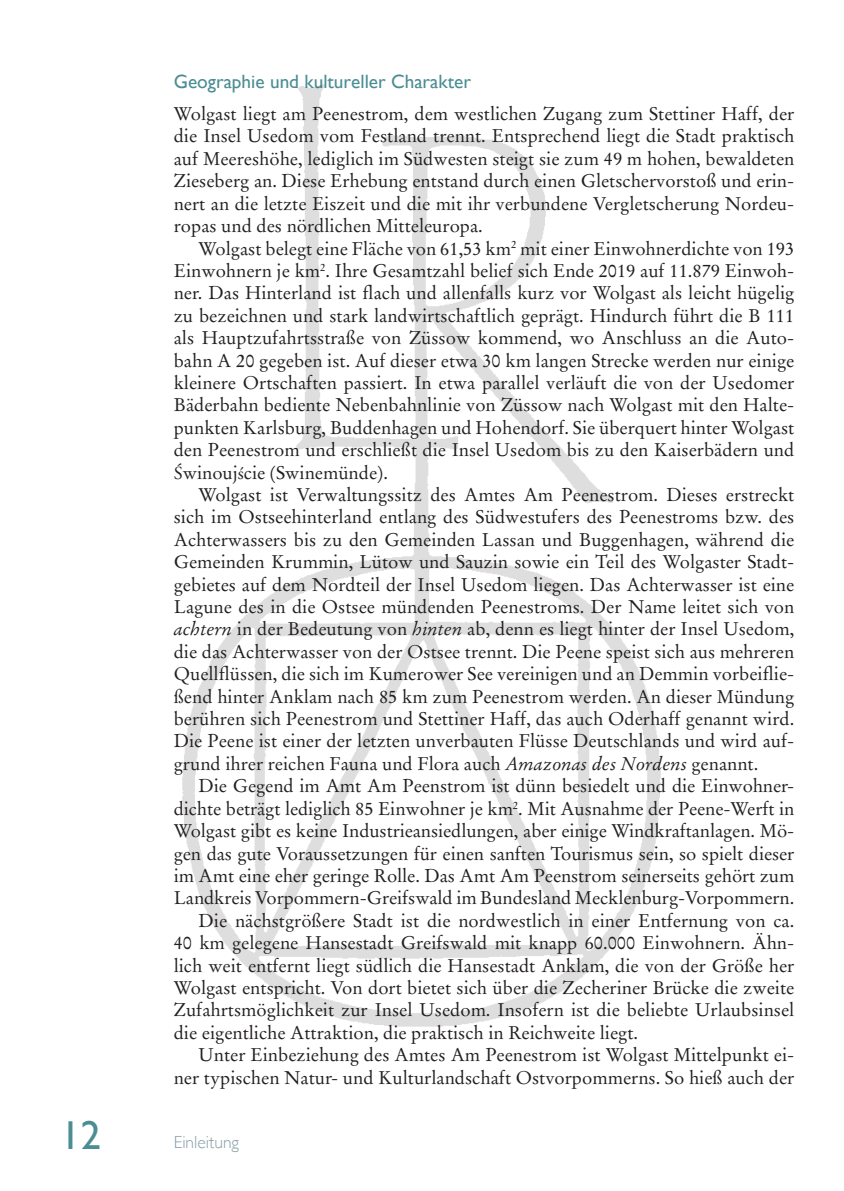
<style>
.page{position:relative;width:844px;height:1191px;background:#fff}
.page>*{position:absolute;margin:0;border:0;box-sizing:border-box;transform-origin:0 0}
.t1{font:40.25px "Gill Sans";color:#4c8d93}
.RV_populär_Überschri{font:19.25px "Gill Sans";color:#4c8d93}
.RV_Standard{font:18.38px/22.4px "Stempel Garamond";color:#231f20;text-align:justify}
.RV_Standard_Stumpf{font:18.38px/22.4px "Stempel Garamond";color:#231f20;text-align:justify}
.t2{font:300 17.5px "Gill Sans";color:#899ea7}
.s1{font-family:"Adobe Garamond Pro"}
.s2{font-style:italic}
</style>
<div class="page">
<img style="left:182px;top:84px;width:479px;height:943px">
<p class="t1" style="left:61px;top:1111px;width:42px">12</p>
<p class="RV_populär_Überschri" style="left:174px;top:70px;width:298px">Geographie und kultureller Charakter</p>
<p class="RV_Standard_Stumpf" style="left:174px;top:103px;width:622px">Wolgast liegt am Peenestrom, dem westlichen Zugang zum Stettiner Haff, der die Insel Usedom vom Festland trennt. Entsprechend liegt die Stadt praktisch auf Meereshöhe, lediglich im Südwesten steigt sie zum 49 m hohen, bewaldeten Zieseberg an. Diese Erhebung entstand durch einen Gletschervorstoß und erin&shy;nert an die letzte Eiszeit und die mit ihr verbundene Vergletscherung Nordeu&shy;ropas und des nördlichen Mitteleuropa.</p>
<p class="RV_Standard" style="left:174px;top:237px;width:622px;text-indent:25px">Wolgast belegt eine Fläche von 61,53 km<sup>2</sup> mit einer Einwohnerdichte von 193<br>Einwohnern je km<sup>2</sup>. Ihre Gesamtzahl belief sich Ende 2019 auf 11.879 Einwoh&shy;ner. Das Hinterland ist flach und allenfalls kurz vor Wolgast als leicht hügelig zu bezeichnen und stark landwirtschaftlich geprägt. Hindurch führt die B 111 als Hauptzufahrtsstraße von Züssow kommend, wo Anschluss an die Auto&shy;bahn A 20 gegeben ist. Auf dieser etwa 30 km langen Strecke werden nur einige kleinere Ortschaften passiert. In etwa parallel verläuft die von der Usedomer Bäderbahn bediente Nebenbahnlinie von Züssow nach Wolgast mit den Halte&shy;punkten Karlsburg, Buddenhagen und Hohendorf. Sie überquert hinter Wolgast den Peenestrom und erschließt die Insel Usedom bis zu den Kaiserbädern und <span class="s1">Ś</span>winouj<span class="s1">ś</span>cie (Swinemünde).</p>
<p class="RV_Standard" style="left:174px;top:483px;width:622px;text-indent:25px">Wolgast ist Verwaltungssitz des Amtes Am Peenestrom. Dieses erstreckt sich im Ostseehinterland entlang des Südwestufers des Peenestroms bzw. des Achterwassers bis zu den Gemeinden Lassan und Buggenhagen, während die Gemeinden Krummin, Lütow und Sauzin sowie ein Teil des Wolgaster Stadt&shy;gebietes auf dem Nordteil der Insel Usedom liegen. Das Achterwasser ist eine Lagune des in die Ostsee mündenden Peenestroms. Der Name leitet sich von <span class="s2">achtern</span> in der Bedeutung von <span class="s2">hinten</span> ab, denn es liegt hinter der Insel Usedom, die das Achterwasser von der Ostsee trennt. Die Peene speist sich aus mehreren Quellflüssen, die sich im Kumerower See vereinigen und an Demmin vorbeiflie&shy;ßend hinter Anklam nach 85 km zum Peenestrom werden. An dieser Mündung berühren sich Peenestrom und Stettiner Haff, das auch Oderhaff genannt wird.<br>Die Peene ist einer der letzten unverbauten Flüsse Deutschlands und wird auf&shy;grund ihrer reichen Fauna und Flora auch <span class="s2">Amazonas des Nordens</span> genannt.</p>
<p class="RV_Standard" style="left:174px;top:775px;width:622px;text-indent:25px">Die Gegend im Amt Am Peenstrom ist dünn besiedelt und die Einwohner&shy;dichte beträgt lediglich 85 Einwohner je km<sup>2</sup>. Mit Ausnahme der Peene-Werft in Wolgast gibt es keine Industrieansiedlungen, aber einige Windkraftanlagen. Mö&shy;gen das gute Voraussetzungen für einen sanften Tourismus sein, so spielt dieser im Amt eine eher geringe Rolle. Das Amt Am Peenstrom seinerseits gehört zum Landkreis Vorpommern-Greifswald im Bundesland Mecklenburg-Vorpommern.</p>
<p class="RV_Standard" style="left:174px;top:909px;width:622px;text-indent:25px">Die nächstgrößere Stadt ist die nordwestlich in einer Entfernung von ca.<br>40 km gelegene Hansestadt Greifswald mit knapp 60.000 Einwohnern. Ähn&shy;lich weit entfernt liegt südlich die Hansestadt Anklam, die von der Größe her Wolgast entspricht. Von dort bietet sich über die Zecheriner Brücke die zweite Zufahrtsmöglichkeit zur Insel Usedom. Insofern ist die beliebte Urlaubsinsel die eigentliche Attraktion, die praktisch in Reichweite liegt.</p>
<p class="RV_Standard" style="left:174px;top:1043px;width:622px;text-align:right">Unter Einbeziehung des Amtes Am Peenestrom ist Wolgast Mittelpunkt ei&shy;ner typischen Natur- und Kulturlandschaft Ostvorpommerns. So hieß auch der</p>
<p class="t2" style="left:174px;top:1128px;width:67px">Einleitung</p>
</div>
